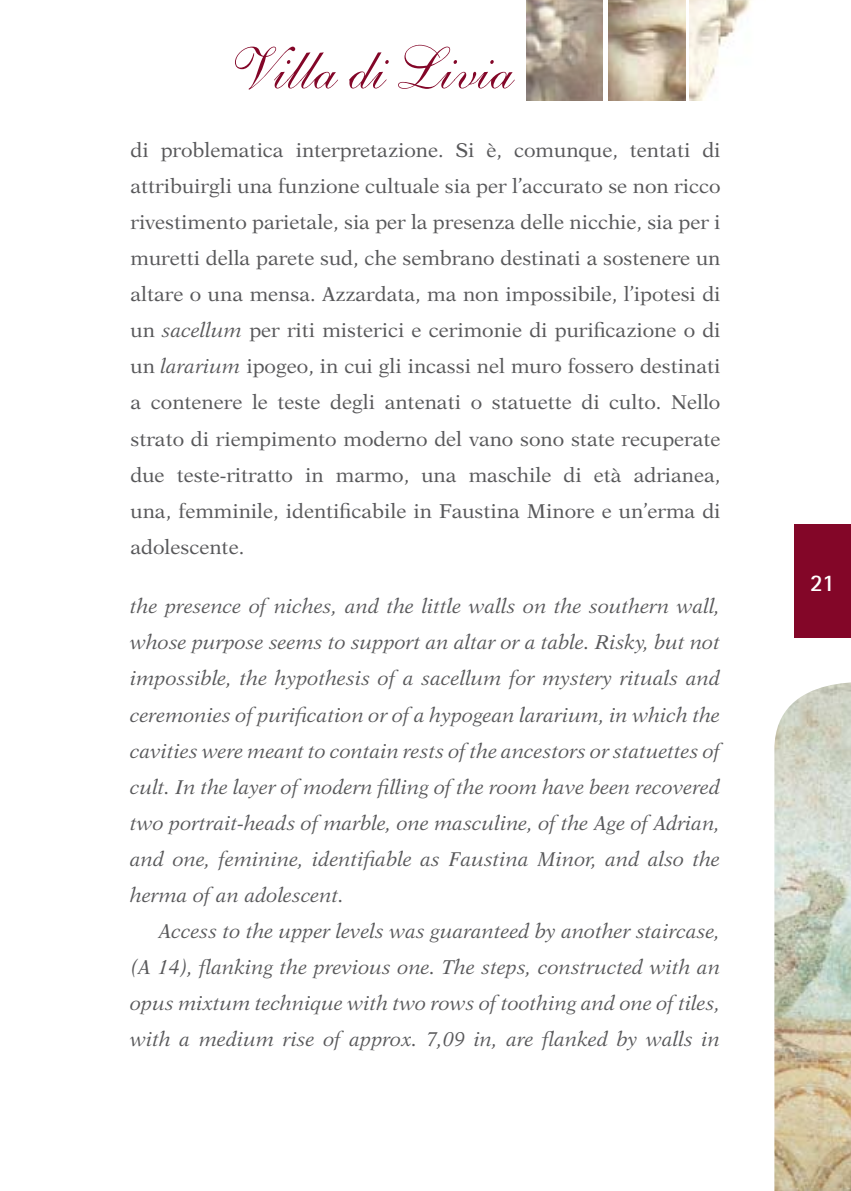
<style>
.page{position:relative;width:851px;height:1191px;background:#fff}
.page>*{position:absolute;margin:0;border:0;box-sizing:border-box;transform-origin:0 0}
.t1{font:60px "Shelley Allegro Script";color:#830628}
.t2{font:700 24px "Rotis Sans Serif";color:#fff}
.t3{font:italic 20px/36px "New Aster";color:#58585a;text-align:justify}
.t4{font:20px/36px "New Aster";color:#58585a;text-align:justify}
.s1{font-style:italic}
</style>
<div class="page">
<div style="left:794px;top:524px;width:56px;height:114px;background:#830628"></div>
<img style="left:774px;top:682px;width:76px;height:509px">
<img style="left:689px;top:0;width:62px;height:101px">
<img style="left:608px;top:0;width:77px;height:101px">
<img style="left:526px;top:0;width:76px;height:101px">
<h1 class="t1" style="left:228px;top:33px;width:287px">Villa di Livia</h1>
<p class="t4" style="left:130px;top:132px;width:591px">di problematica interpretazione. Si è, comunque, tentati di attribuirgli una funzione cultuale sia per l’accurato se non ricco rivestimento parietale, sia per la presenza delle nicchie, sia per i muretti della parete sud, che sembrano destinati a sostenere un altare o una mensa. Azzardata, ma non impossibile, l’ipotesi di un <span class="s1">sacellum</span> per riti misterici e cerimonie di purificazione o di un <span class="s1">lararium</span> ipogeo, in cui gli incassi nel muro fossero destinati a contenere le teste degli antenati o statuette di culto. Nello strato di riempimento moderno del vano sono state recuperate due teste-ritratto in marmo, una maschile di età adrianea, una, femminile, identificabile in Faustina Minore e un’erma di adolescente.</p>
<p class="t3" style="left:130px;top:588px;width:591px">the presence of niches, and the little walls on the southern wall, whose purpose seems to support an altar or a table. Risky, but not impossible, the hypothesis of a sacellum for mystery rituals and ceremonies of purification or of a hypogean lararium, in which the cavities were meant to contain rests of the ancestors or statuettes of cult. In the layer of modern filling of the room have been recovered two portrait-heads of marble, one masculine, of the Age of Adrian, and one, feminine, identifiable as Faustina Minor, and also the herma of an adolescent.</p>
<p class="t3" style="left:130px;top:912px;width:591px;text-indent:28px">Access to the upper levels was guaranteed by another staircase, (A 14), flanking the previous one. The steps, constructed with an opus mixtum technique with two rows of toothing and one of tiles, with a medium rise of approx. 7,09 in, are flanked by walls in</p>
<p class="t2" style="left:810px;top:567px;width:26px">21</p>
</div>
